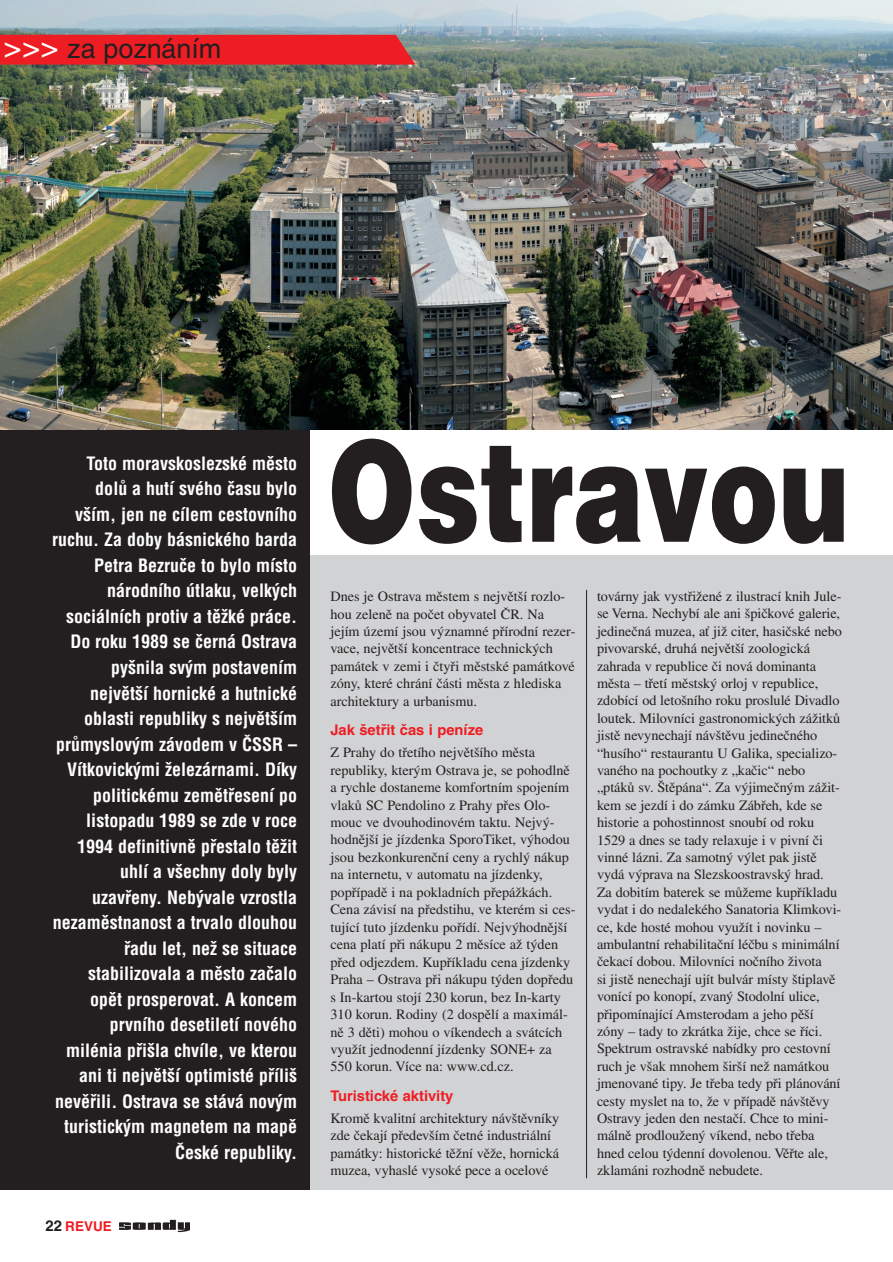
<style>
.page{position:relative;width:893px;height:1262px;background:#fff}
.page>*{position:absolute;margin:0;border:0;box-sizing:border-box;transform-origin:0 0}
.t1{font:900 139.5px "Helvetica CE";color:#231f20;scale:.76 1}
.t2{font:27px "Helvetica CE";letter-spacing:-.005em;color:#231f20}
.t3{font:700 condensed 18px/25.5px "Helvetica CE";color:#fff;text-align:right}
.t4{font:700 14.7px "Helvetica CE";color:#ee1d23}
.t5{font:14.25px/17.4px "Times CE";letter-spacing:-.005em;color:#231f20}
.t6{font:700 13.5px "Helvetica CE";color:#ee1d23}
.s1{font-size:31.5px;color:#fff}
.s2{font-size:15px;color:#231f20}
</style>
<div class="page">
<div style="left:0;top:0;width:892px;height:1189px;background:#d1d2d4"></div>
<div style="left:308px;top:428px;width:584px;height:126px;background:#fff"></div>
<div style="left:0;top:416px;width:309px;height:773px;background:#231f20"></div>
<hr style="left:586px;top:590px;width:1px;height:588px;background:#231f20">
<svg style="left:119px;top:1219px;width:71px;height:13px"></svg>
<img style="left:0;top:0;width:892px;height:429px">
<div style="left:0;top:35px;width:415px;height:30px;background:#ee1d23"></div>
<h2 class="t2" style="left:4px;top:38px;width:219px"><span class="s1">&gt;&gt;&gt;</span> za poznáním</h2>
<p class="t3" style="left:52px;top:453px;width:246px">Toto moravskoslezské město dolů a hutí svého času bylo vším, jen ne cílem cestovního ruchu. Za doby básnického barda<br>Petra Bezruče to bylo místo národního útlaku, velkých sociálních protiv a těžké práce.<br>Do roku 1989 se černá Ostrava pyšnila svým postavením největší hornické a hutnické oblasti republiky s největším průmyslovým závodem v ČSSR –<br>Vítkovickými železárnami. Díky politickému zemětřesení po listopadu 1989 se zde v roce<br>1994 definitivně přestalo těžit uhlí a všechny doly byly uzavřeny. Nebývale vzrostla nezaměstnanost a trvalo dlouhou řadu let, než se situace stabilizovala a město začalo opět prosperovat. A koncem prvního desetiletí nového milénia přišla chvíle, ve kterou ani ti největší optimisté příliš nevěřili. Ostrava se stává novým turistickým magnetem na mapě<br>České republiky.</p>
<p class="t6" style="left:46px;top:1221px;width:68px"><span class="s2">22</span> REVUE</p>
<h1 class="t1" style="left:328px;top:443px;width:687px">Ostravou</h1>
<p class="t5" style="left:330px;top:589px;width:247px">Dnes je Ostrava městem s největší rozlo&shy;hou zeleně na počet obyvatel ČR. Na jejím území jsou významné přírodní rezer&shy;vace, největší koncentrace technických památek v zemi i čtyři městské památkové zóny, které chrání části města z hlediska architektury a urbanismu.</p>
<p class="t4" style="left:330px;top:725px;width:154px">Jak šetřit čas i peníze</p>
<p class="t5" style="left:330px;top:745px;width:246px">Z Prahy do třetího největšího města republiky, kterým Ostrava je, se pohodlně a rychle dostaneme komfortním spojením vlaků SC Pendolino z Prahy přes Olo&shy;mouc ve dvouhodinovém taktu. Nejvý&shy;hodnější je jízdenka SporoTiket, výhodou jsou bezkonkurenční ceny a rychlý nákup na internetu, v automatu na jízdenky, popřípadě i na pokladních přepážkách.<br>Cena závisí na předstihu, ve kterém si ces&shy;tující tuto jízdenku pořídí. Nejvýhodnější cena platí při nákupu 2 měsíce až týden před odjezdem. Kupříkladu cena jízdenky Praha – Ostrava při nákupu týden dopředu s In-kartou stojí 230 korun, bez In-karty 310 korun. Rodiny (2 dospělí a maximál&shy;ně 3 děti) mohou o víkendech a svátcích využít jednodenní jízdenky SONE+ za 550 korun. Více na: www.cd.cz.</p>
<p class="t4" style="left:330px;top:1090px;width:124px">Turistické aktivity</p>
<p class="t5" style="left:330px;top:1110px;width:230px">Kromě kvalitní architektury návštěvníky zde čekají především četné industriální památky: historické těžní věže, hornická muzea, vyhaslé vysoké pece a ocelové</p>
<p class="t5" style="left:597px;top:589px;width:246px">továrny jak vystřižené z ilustrací knih Jule&shy;se Verna. Nechybí ale ani špičkové galerie, jedinečná muzea, ať již citer, hasičské nebo pivovarské, druhá největší zoologická zahrada v republice či nová dominanta města – třetí městský orloj v republice, zdobící od letošního roku proslulé Divadlo loutek. Milovníci gastronomických zážitků jistě nevynechají návštěvu jedinečného “husího“ restaurantu U Galika, specializo&shy;vaného na pochoutky z „kačic“ nebo „ptáků sv. Štěpána“. Za výjimečným zážit&shy;kem se jezdí i do zámku Zábřeh, kde se historie a pohostinnost snoubí od roku 1529 a dnes se tady relaxuje i v pivní či vinné lázni. Za samotný výlet pak jistě vydá výprava na Slezskoostravský hrad.<br>Za dobitím baterek se můžeme kupříkladu vydat i do nedalekého Sanatoria Klimkovi&shy;ce, kde hosté mohou využít i novinku – ambulantní rehabilitační léčbu s minimální čekací dobou. Milovníci nočního života<br>si jistě nenechají ujít bulvár místy štiplavě vonící po konopí, zvaný Stodolní ulice, připomínající Amsterodam a jeho pěší zóny – tady to zkrátka žije, chce se říci.<br>Spektrum ostravské nabídky pro cestovní ruch je však mnohem širší než namátkou jmenované tipy. Je třeba tedy při plánování cesty myslet na to, že v případě návštěvy Ostravy jeden den nestačí. Chce to mini&shy;málně prodloužený víkend, nebo třeba hned celou týdenní dovolenou. Věřte ale, zklamáni rozhodně nebudete.</p>
</div>
